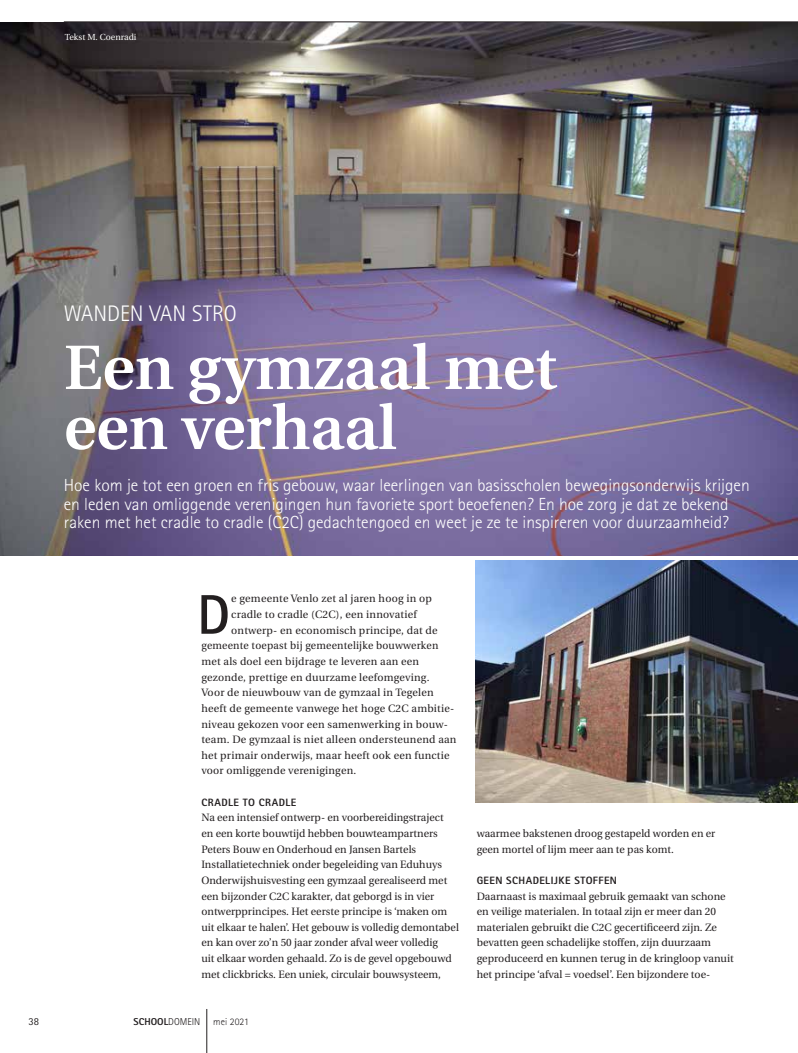
<style>
.page{position:relative;width:798px;height:1053px;background:#fff}
.page>*{position:absolute;margin:0;border:0;box-sizing:border-box;transform-origin:0 0}
.t1{font:600 62.5px/60px "Utopia";color:#fff}
.t2{font:700 55.88px "Rotis Sans Serif";color:#231f20}
.t3{font:300 22.5px "Rotis Sans Serif";letter-spacing:-.005em;color:#fff}
.t4{font:300 17.5px/18.8px "Rotis Sans Serif";color:#fff}
.t5{font:10.62px/15.6px "Utopia";color:#231f20}
.t6{font:10.62px "Utopia";letter-spacing:.02em;color:#231f20}
.t7{font:800 10.62px "Rotis Sans Serif";letter-spacing:.045em;color:#231f20}
.t8{font:10.62px "Rotis Sans Serif";color:#231f20}
.t9{font:800 10px "Rotis Sans Serif";color:#231f20}
.t10{font:300 10px "Rotis Sans Serif";letter-spacing:.01em;color:#231f20}
.t11{font:8.75px "Utopia";color:#fff}
.s1{font-weight:300}
</style>
<div class="page">
<img style="left:0;top:23px;width:797px;height:532px">
<hr style="left:64px;top:22px;width:733px;height:1px;background:#231f20">
<hr style="left:206px;top:1008px;width:1px;height:44px;background:#231f20">
<img style="left:475px;top:560px;width:322px;height:242px">
<p class="t11" style="left:65px;top:33px;width:73px">Tekst M. Coenradi</p>
<h3 class="t3" style="left:64px;top:300px;width:174px">WANDEN VAN STRO</h3>
<h1 class="t1" style="left:64px;top:338px;width:494px">Een gymzaal met een verhaal</h1>
<p class="t4" style="left:64px;top:475px;width:687px">Hoe kom je tot een groen en fris gebouw, waar leerlingen van basisscholen bewegingsonderwijs krijgen en leden van omliggende verenigingen hun favoriete sport beoefenen? En hoe zorg je dat ze bekend raken met het cradle to cradle (C2C) gedachtengoed en weet je ze te inspireren voor duurzaamheid?</p>
<h2 class="t2" style="left:197px;top:579px;width:35px">D</h2>
<p class="t6" style="left:231px;top:593px;width:202px">e gemeente Venlo zet al jaren hoog in op</p>
<p class="t6" style="left:231px;top:608px;width:187px">cradle to cradle (C2C), een innovatief</p>
<p class="t6" style="left:231px;top:624px;width:208px">ontwerp- en economisch principe, dat de</p>
<p class="t6" style="left:201px;top:640px;width:238px">gemeente toepast bij gemeentelijke bouwwerken</p>
<p class="t6" style="left:201px;top:655px;width:219px">met als doel een bijdrage te leveren aan een</p>
<p class="t6" style="left:201px;top:671px;width:229px">gezonde, prettige en duurzame leefomgeving.</p>
<p class="t6" style="left:201px;top:686px;width:234px">Voor de nieuwbouw van de gymzaal in Tegelen</p>
<p class="t6" style="left:201px;top:702px;width:254px">heeft de gemeente vanwege het hoge C2C ambitie-</p>
<p class="t6" style="left:201px;top:718px;width:248px">niveau gekozen voor een samenwerking in bouw-</p>
<p class="t6" style="left:201px;top:733px;width:256px">team. De gymzaal is niet alleen ondersteunend aan</p>
<p class="t6" style="left:201px;top:749px;width:249px">het primair onderwijs, maar heeft ook een functie</p>
<p class="t6" style="left:201px;top:765px;width:156px">voor omliggende verenigingen.</p>
<p class="t7" style="left:201px;top:795px;width:96px">CRADLE TO CRADLE</p>
<p class="t5" style="left:201px;top:810px;width:259px">Na een intensief ontwerp- en voorbereidingstraject<br>en een korte bouwtijd hebben bouwteampartners Peters Bouw en Onderhoud en Jansen Bartels Installatietechniek onder begeleiding van Eduhuys Onderwijshuisvesting een gymzaal gerealiseerd met een bijzonder C2C karakter, dat geborgd is in vier ontwerpprincipes. Het eerste principe is ‘maken om uit elkaar te halen’. Het gebouw is volledig demontabel en kan over zo’n 50 jaar zonder afval weer volledig<br>uit elkaar worden gehaald. Zo is de gevel opgebouwd met clickbricks. Een uniek, circulair bouwsysteem,</p>
<p class="t8" style="left:28px;top:1014px;width:12px">38</p>
<p class="t9" style="left:134px;top:1014px;width:68px">SCHOOL<span class="s1">DOMEIN</span></p>
<p class="t10" style="left:213px;top:1015px;width:37px">mei 2021</p>
<p class="t5" style="left:476px;top:825px;width:240px">waarmee bakstenen droog gestapeld worden en er geen mortel of lijm meer aan te pas komt.</p>
<p class="t7" style="left:476px;top:873px;width:142px">GEEN SCHADELIJKE STOFFEN</p>
<p class="t5" style="left:476px;top:888px;width:258px">Daarnaast is maximaal gebruik gemaakt van schone en veilige materialen. In totaal zijn er meer dan 20 materialen gebruikt die C2C gecertificeerd zijn. Ze bevatten geen schadelijke stoffen, zijn duurzaam geproduceerd en kunnen terug in de kringloop vanuit het principe ‘afval = voedsel’. Een bijzondere toe-</p>
</div>
